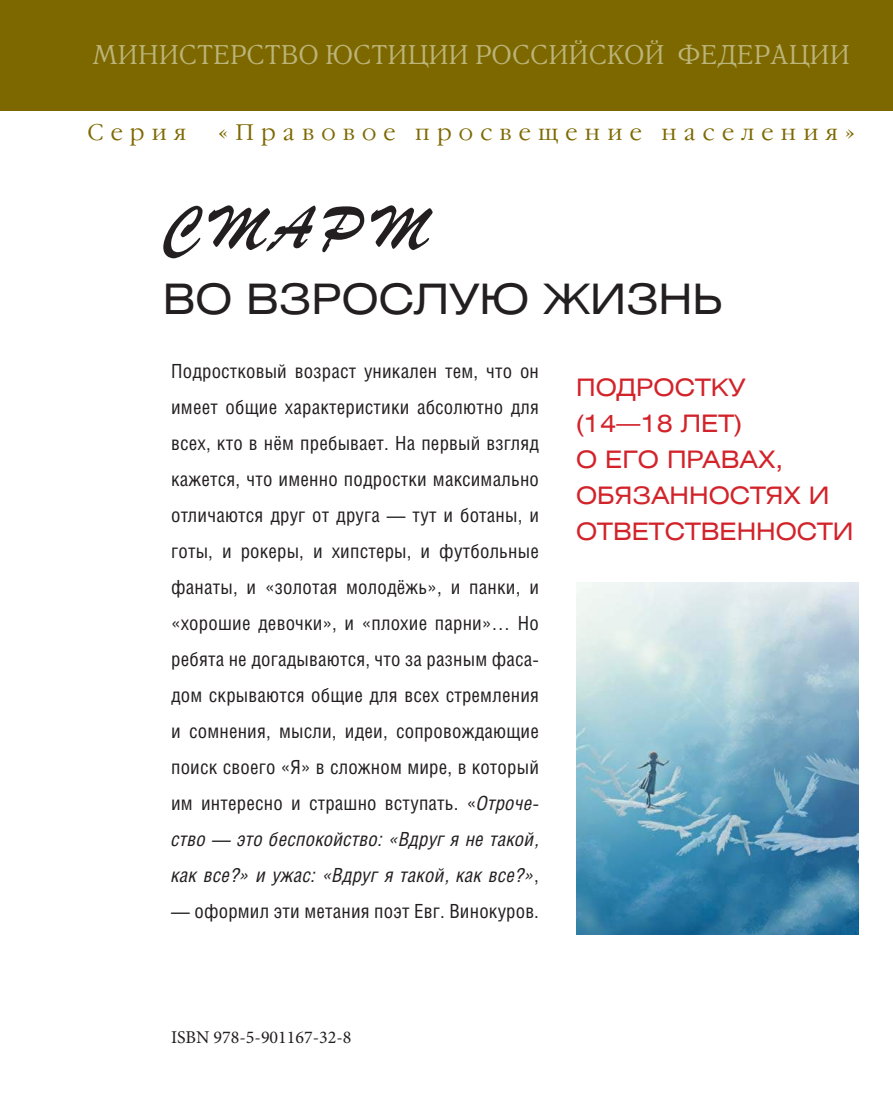
<style>
.page{position:relative;width:893px;height:1106px;background:#fff}
.page>*{position:absolute;margin:0;border:0;box-sizing:border-box;transform-origin:0 0}
.t1{font:58.2px "Parsek C";letter-spacing:.075em;color:#231f20}
.t2{font:41.85px "Helios Ext C";color:#231f20}
.t3{font:27px "Quant Antiqua C";color:#bcb57b}
.t4{font:24px/36px "Helios Ext C";color:#d2232a}
.t5{font:300 22.5px "Garamond C";letter-spacing:.32em;color:#7d6800}
.t6{font:19.5px/36px "Helios Cond C";letter-spacing:.01em;color:#231f20;text-align:justify}
.t7{font:18px "Minion Pro";color:#231f20}
.s1{font-style:italic}
</style>
<div class="page">
<div style="left:0;top:0;width:893px;height:111px;background:#7d6800"></div>
<img style="left:576px;top:583px;width:282px;height:351px">
<h3 class="t3" style="left:92px;top:42px;width:759px">МИНИСТЕРСТВО ЮСТИЦИИ РОССИЙСКОЙ ФЕДЕРАЦИИ</h3>
<p class="t5" style="left:88px;top:121px;width:100px">Серия</p>
<p class="t5" style="left:218px;top:121px;width:638px">«Правовое просвещение населения»</p>
<h1 class="t1" style="left:163px;top:213px;width:268px">СТАРТ</h1>
<h2 class="t2" style="left:163px;top:283px;width:562px">ВО ВЗРОСЛУЮ ЖИЗНЬ</h2>
<p class="t6" style="left:171px;top:354px;width:369px">Подростковый возраст уникален тем, что он имеет общие характеристики абсолютно для всех, кто в нём пребывает. На первый взгляд кажется, что именно подростки максимально отличаются друг от друга — тут и ботаны, и готы, и рокеры, и хипстеры, и футбольные фанаты, и «золотая молодёжь», и панки, и «хорошие девочки», и «плохие парни»… Но ребята не догадываются, что за разным фаса&shy;дом скрываются общие для всех стремления и сомнения, мысли, идеи, сопровождающие поиск своего «Я» в сложном мире, в который им интересно и страшно вступать. «<span class="s1">Отроче&shy;ство — это беспокойство: «Вдруг я не такой, как все?» и ужас: «Вдруг я такой, как все?»</span>,</p>
<p class="t6" style="left:171px;top:894px;width:369px">— оформил эти метания поэт Евг. Винокуров.</p>
<p class="t4" style="left:576px;top:371px;width:279px">ПОДРОСТКУ<br>(14—18 ЛЕТ)<br>О ЕГО ПРАВАХ,<br>ОБЯЗАННОСТЯХ И<br>ОТВЕТСТВЕННОСТИ</p>
<p class="t7" style="left:171px;top:1030px;width:182px">ISBN 978-5-901167-32-8</p>
</div>
